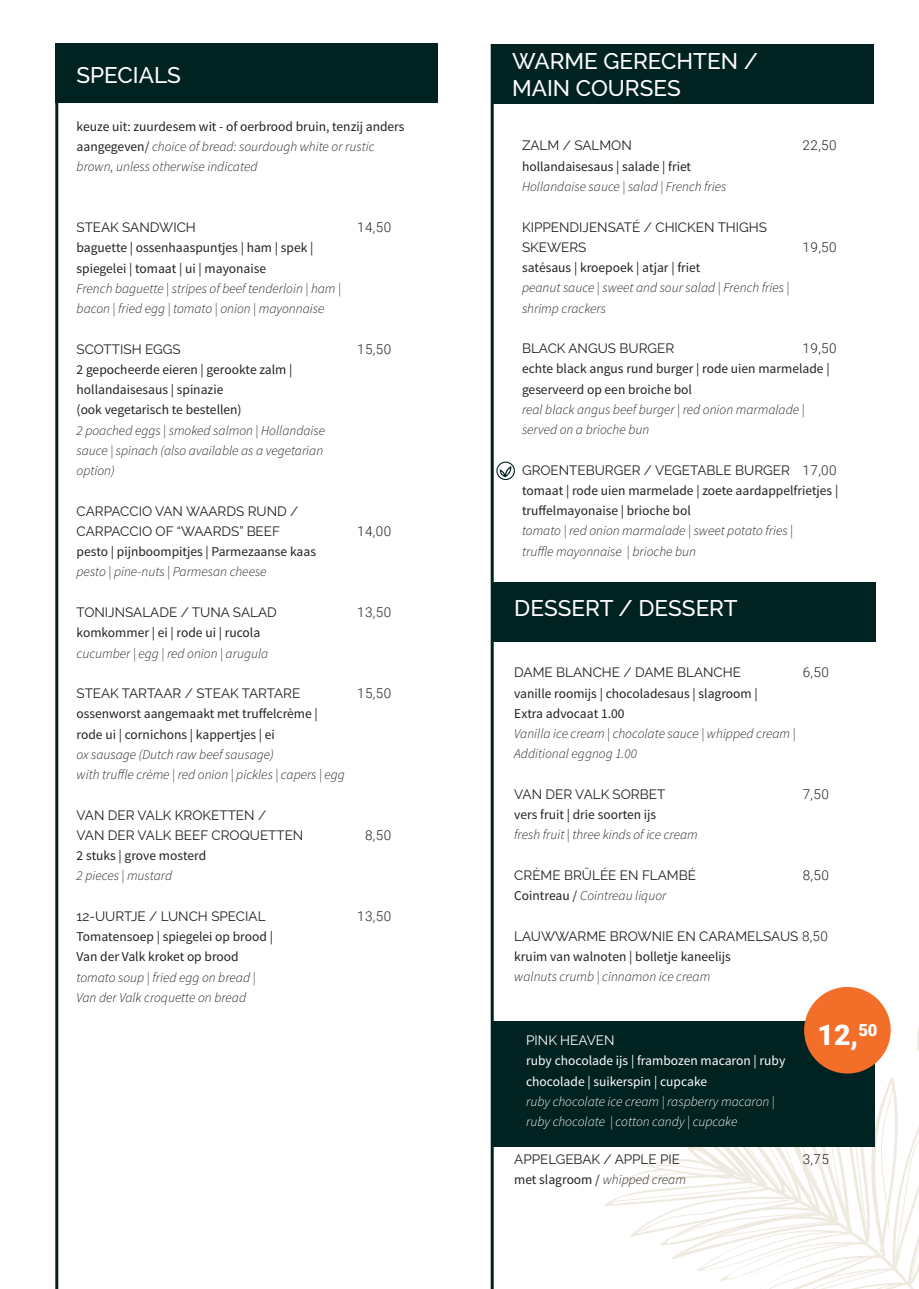
<style>
.page{position:relative;width:919px;height:1289px;background:#fff}
.page>*{position:absolute;margin:0;border:0;box-sizing:border-box;transform-origin:0 0}
.t1{font:900 28.5px "Roboto";color:#fff}
.KOP{font:500 22.5px/27px "Raleway";color:#fff}
.KOP-2{font:italic 300 13.5px/20.2px "Source Sans Pro";color:#231f20}
.KOP-3{font:13.5px/20.2px "Source Sans Pro";color:#231f20}
.KOP-4{font:13.5px/20.2px "Raleway";color:#231f20}
.KOP-5{font:italic 300 13.5px/20.2px "Source Sans Pro";color:#fff}
.KOP-6{font:300 13.5px "Roboto";letter-spacing:.035em;color:#231f20}
.s1{font-weight:400;font-style:normal}
.s2{font-family:"Roboto";font-weight:300}
.s3{font-weight:300;font-style:italic}
.s4{font-family:"Raleway";font-weight:400;font-style:normal}
</style>
<div class="page">
<svg style="left:604px;top:998px;width:314px;height:290px"></svg>
<div style="left:491px;top:1020px;width:383px;height:126px;background:#002221"></div>
<div style="left:55px;top:43px;width:383px;height:60px;background:#002221"></div>
<hr style="left:55px;top:44px;width:3px;height:1244px;background:#002221">
<hr style="left:490px;top:44px;width:3px;height:1244px;background:#002221">
<div style="left:491px;top:44px;width:382px;height:59px;background:#002221"></div>
<div style="left:493px;top:582px;width:382px;height:59px;background:#002221"></div>
<div style="left:804px;top:986px;width:86px;height:87px;background:#f36e28;border-radius:50%"></div>
<svg style="left:496px;top:461px;width:19px;height:19px"></svg>
<p class="KOP" style="left:77px;top:61px;width:106px">SPECIALS</p>
<p class="KOP-2" style="left:77px;top:116px;width:329px"><span class="s1">keuze uit: zuurdesem wit - of oerbrood bruin, tenzij anders aangegeven/</span> choice of bread: sourdough white or rustic brown, unless otherwise indicated</p>
<p class="KOP-4" style="left:77px;top:217px;width:121px">STEAK SANDWICH</p>
<p class="KOP-6" style="left:357px;top:218px;width:35px">14,50</p>
<p class="KOP-2" style="left:77px;top:238px;width:266px"><span class="s1">baguette | ossenhaaspuntjes | ham | spek | spiegelei | tomaat | ui | mayonaise<br></span>French baguette | stripes of beef tenderloin | ham | bacon | fried egg | tomato | onion | mayonnaise</p>
<p class="KOP-4" style="left:77px;top:339px;width:106px">SCOTTISH EGGS</p>
<p class="KOP-6" style="left:357px;top:339px;width:35px">15,50</p>
<p class="KOP-3" style="left:77px;top:359px;width:217px">2 gepocheerde eieren | gerookte zalm | hollandaisesaus | spinazie<br>(ook vegetarisch te bestellen)</p>
<p class="KOP-2" style="left:77px;top:420px;width:250px">2 poached eggs | smoked salmon | Hollandaise sauce | spinach (also available as a vegetarian option)</p>
<p class="KOP-4" style="left:77px;top:501px;width:223px">CARPACCIO VAN WAARDS RUND /<br>CARPACCIO OF “WAARDS” BEEF</p>
<p class="KOP-6" style="left:357px;top:521px;width:35px">14,00</p>
<p class="KOP-3" style="left:77px;top:542px;width:241px">pesto | pijnboompitjes | Parmezaanse kaas</p>
<p class="KOP-2" style="left:77px;top:562px;width:191px">pesto | pine-nuts | Parmesan cheese</p>
<p class="KOP-4" style="left:77px;top:602px;width:202px">TONIJNSALADE / TUNA SALAD</p>
<p class="KOP-6" style="left:357px;top:602px;width:35px">13,50</p>
<p class="KOP-3" style="left:77px;top:623px;width:185px">komkommer | ei | rode ui | rucola</p>
<p class="KOP-2" style="left:77px;top:643px;width:193px">cucumber | egg | red onion | arugula</p>
<p class="KOP-4" style="left:77px;top:683px;width:225px">STEAK TARTAAR / STEAK TARTARE</p>
<p class="KOP-6" style="left:357px;top:683px;width:35px">15,50</p>
<p class="KOP-3" style="left:77px;top:704px;width:243px">ossenworst aangemaakt met truffelcrème |</p>
<p class="KOP-3" style="left:77px;top:724px;width:200px">rode ui | cornichons | kappertjes | ei</p>
<p class="KOP-2" style="left:77px;top:744px;width:270px">ox sausage (Dutch raw beef sausage)<br>with truffle crème | red onion | pickles | capers | egg</p>
<p class="KOP-4" style="left:77px;top:804px;width:191px">VAN DER VALK KROKETTEN /</p>
<p class="KOP-4" style="left:77px;top:825px;width:228px">VAN DER VALK BEEF CROQUETTEN</p>
<p class="KOP-6" style="left:365px;top:825px;width:27px">8,50</p>
<p class="KOP-3" style="left:77px;top:845px;width:131px">2 stuks | grove mosterd</p>
<p class="KOP-2" style="left:77px;top:865px;width:97px">2 pieces | mustard</p>
<p class="KOP-4" style="left:77px;top:906px;width:190px">12-UURTJE / LUNCH SPECIAL</p>
<p class="KOP-6" style="left:357px;top:906px;width:35px">13,50</p>
<p class="KOP-3" style="left:77px;top:926px;width:198px">Tomatensoep | spiegelei op brood |<br>Van der Valk kroket op brood</p>
<p class="KOP-2" style="left:77px;top:967px;width:180px">tomato soup | fried egg on bread |<br>Van der Valk croquette on bread</p>
<p class="KOP" style="left:512px;top:48px;width:247px">WARME GERECHTEN /<br>MAIN COURSES</p>
<p class="KOP-4" style="left:522px;top:135px;width:111px">ZALM / SALMON</p>
<p class="KOP-6" style="left:802px;top:136px;width:35px">22,50</p>
<p class="KOP-3" style="left:522px;top:156px;width:171px">hollandaisesaus | salade | friet</p>
<p class="KOP-2" style="left:522px;top:176px;width:206px">Hollandaise sauce | salad | French fries</p>
<p class="KOP-4" style="left:522px;top:216px;width:246px">KIPPENDIJENSATÉ / CHICKEN THIGHS</p>
<p class="KOP-4" style="left:522px;top:237px;width:66px">SKEWERS</p>
<p class="KOP-6" style="left:802px;top:237px;width:35px">19,50</p>
<p class="KOP-3" style="left:522px;top:258px;width:180px">satésaus | kroepoek | atjar | friet</p>
<p class="KOP-2" style="left:522px;top:278px;width:269px">peanut sauce | sweet and sour salad | French fries | shrimp crackers</p>
<p class="KOP-4" style="left:522px;top:338px;width:154px">BLACK ANGUS BURGER</p>
<p class="KOP-6" style="left:802px;top:339px;width:35px">19,50</p>
<p class="KOP-3" style="left:522px;top:359px;width:309px">echte black angus rund burger | rode uien marmelade | geserveerd op een broiche bol</p>
<p class="KOP-2" style="left:522px;top:399px;width:284px">real black angus beef burger | red onion marmalade | served on a brioche bun</p>
<p class="KOP-4" style="left:522px;top:459px;width:316px">GROENTEBURGER / VEGETABLE BURGER <span class="s2">17,00</span></p>
<p class="KOP-3" style="left:522px;top:480px;width:318px">tomaat | rode uien marmelade | zoete aardappelfrietjes |</p>
<p class="KOP-3" style="left:522px;top:501px;width:170px">truffelmayonaise | brioche bol</p>
<p class="KOP-2" style="left:522px;top:521px;width:272px">tomato | red onion marmalade | sweet potato fries |</p>
<p class="KOP-2" style="left:522px;top:541px;width:176px">truffle mayonnaise | brioche bun</p>
<p class="KOP" style="left:514px;top:594px;width:225px">DESSERT / DESSERT</p>
<p class="KOP-4" style="left:514px;top:662px;width:228px">DAME BLANCHE / DAME BLANCHE</p>
<p class="KOP-6" style="left:802px;top:663px;width:27px">6,50</p>
<p class="KOP-3" style="left:514px;top:683px;width:245px">vanille roomijs | chocoladesaus | slagroom |<br>Extra advocaat 1.00</p>
<p class="KOP-2" style="left:514px;top:723px;width:283px">Vanilla ice cream | chocolate sauce | whipped cream |<br>Additional eggnog 1.00</p>
<p class="KOP-4" style="left:514px;top:784px;width:152px">VAN DER VALK SORBET</p>
<p class="KOP-6" style="left:802px;top:784px;width:27px">7,50</p>
<p class="KOP-3" style="left:514px;top:804px;width:143px">vers fruit | drie soorten ijs</p>
<p class="KOP-2" style="left:514px;top:824px;width:185px">fresh fruit | three kinds of ice cream</p>
<p class="KOP-4" style="left:514px;top:865px;width:183px">CRÈME BRÛLÉE EN FLAMBÉ</p>
<p class="KOP-6" style="left:802px;top:865px;width:27px">8,50</p>
<p class="KOP-2" style="left:514px;top:885px;width:154px"><span class="s1">Cointreau /</span> Cointreau liquor</p>
<p class="KOP-4" style="left:514px;top:925px;width:315px">LAUWWARME BROWNIE EN CARAMELSAUS <span class="s2">8,50</span></p>
<p class="KOP-3" style="left:514px;top:946px;width:218px">kruim van walnoten | bolletje kaneelijs <span class="s3">walnuts crumb | cinnamon ice cream</span></p>
<p class="KOP-5" style="left:526px;top:1030px;width:261px"><span class="s4">PINK HEAVEN<br></span><span class="s1">ruby chocolade ijs | frambozen macaron | ruby chocolade | suikerspin | cupcake<br></span>ruby chocolate ice cream | raspberry macaron | ruby chocolate | cotton candy | cupcake</p>
<p class="t1" style="left:817px;top:1015px;width:61px">12,<sup>50</sup></p>
<p class="KOP-4" style="left:514px;top:1148px;width:167px">APPELGEBAK / APPLE PIE</p>
<p class="KOP-6" style="left:802px;top:1149px;width:27px">3,75</p>
<p class="KOP-3" style="left:514px;top:1169px;width:173px">met slagroom / <span class="s3">whipped cream</span></p>
</div>
